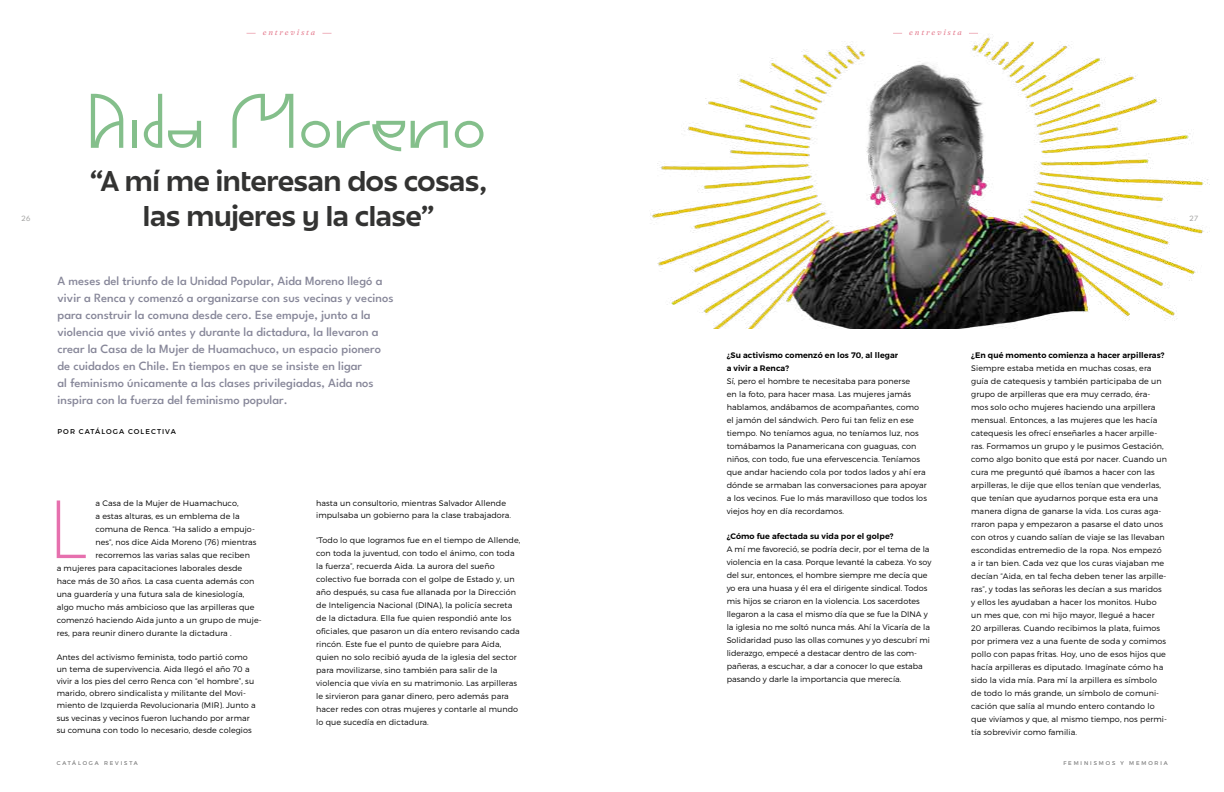
<style>
.page{position:relative;width:1224px;height:792px;background:#fff}
.page>*{position:absolute;margin:0;border:0;box-sizing:border-box;transform-origin:0 0}
.t1{font:90px "Rosalind";letter-spacing:-.02em;color:#84bf8b;scale:1.07 1}
.t2{font:82.4px "Trueno Ult Lt";color:#e670ae}
.t3{font:25px/35.2px "June Expt Active";letter-spacing:-.015em;color:#333332;text-align:center;scale:1.07 1}
.t4{font:500 12.5px/17px "League Spartan";color:#878799}
.t5{font:8px/13px "Trueno Lt";letter-spacing:.01em;color:#000}
.t6{font:8px/13px "Trueno S Bd";letter-spacing:.01em;color:#000}
.t7{font:italic 8px "Fraunces";letter-spacing:.215em;color:#e68395}
.t8{font:8px "League Spartan";color:#a8a8a7}
.t9{font:7px "Trueno Rg";letter-spacing:.15em;color:#000}
.t10{font:5.4px "Trueno Lt";letter-spacing:.35em;color:#929292}
.s1{font-size:10.4px}
</style>
<div class="page">
<img style="left:650px;top:32px;width:560px;height:297px">
<p class="t7" style="left:263px;top:26px;width:54px">entrevista</p>
<p class="t7" style="left:909px;top:26px;width:54px">entrevista</p>
<h1 class="t1" style="left:85px;top:69px;width:377px">Aida Moreno</h1>
<h3 class="t3" style="left:90px;top:163px;width:373px">“A mí me interesan dos cosas, las mujeres y la clase”</h3>
<p class="t8" style="left:22px;top:213px;width:10px">26</p>
<p class="t8" style="left:1190px;top:213px;width:10px">27</p>
<p class="t4" style="left:58px;top:272px;width:338px">A meses del triunfo de la Unidad Popular, Aida Moreno llegó a vivir a Renca y comenzó a organizarse con sus vecinas y vecinos para construir la comuna desde cero. Ese empuje, junto a la violencia que vivió antes y durante la dictadura, la llevaron a crear la Casa de la Mujer de Huamachuco, un espacio pionero de cuidados en Chile. En tiempos en que se insiste en ligar<br>al feminismo únicamente a las clases privilegiadas, Aida nos inspira con la fuerza del feminismo popular.</p>
<p class="t9" style="left:58px;top:427px;width:120px">POR CATÁLOGA COLECTIVA</p>
<h2 class="t2" style="left:47px;top:479px;width:43px">L</h2>
<p class="t5" style="left:95px;top:497px;width:145px">a Casa de la Mujer de Huamachuco<span class="s1">,</span></p>
<p class="t5" style="left:95px;top:510px;width:146px">a estas alturas<span class="s1">,</span> es un emblema de la</p>
<p class="t5" style="left:95px;top:523px;width:161px">comuna de Renca. “Ha salido a empujo-</p>
<p class="t5" style="left:95px;top:536px;width:162px">nes“<span class="s1">,</span> nos dice Aida Moreno (76) mientras</p>
<p class="t5" style="left:95px;top:549px;width:156px">recorremos las varias salas que reciben</p>
<p class="t5" style="left:57px;top:562px;width:187px">a mujeres para capacitaciones laborales desde</p>
<p class="t5" style="left:57px;top:575px;width:199px">hace más de 30 años. La casa cuenta además con</p>
<p class="t5" style="left:57px;top:588px;width:189px">una guardería y una futura sala de kinesiología<span class="s1">,</span></p>
<p class="t5" style="left:57px;top:601px;width:199px">algo mucho más ambicioso que las arpilleras que</p>
<p class="t5" style="left:57px;top:614px;width:207px">comenzó haciendo Aida junto a un grupo de muje-</p>
<p class="t5" style="left:57px;top:627px;width:177px">res<span class="s1">,</span> para reunir dinero durante la dictadura .</p>
<p class="t5" style="left:57px;top:651px;width:201px;line-height:12px">Antes del activismo feminista<span class="s1">,</span> todo partió como un tema de supervivencia. Aida llegó el año 70 a vivir a los pies del cerro Renca con “el hombre”<span class="s1">,</span> su marido<span class="s1">,</span> obrero sindicalista y militante del Movi&shy;miento de Izquierda Revolucionaria (MIR). Junto a</p>
<p class="t5" style="left:57px;top:712px;width:197px;line-height:12px">sus vecinas y vecinos fueron luchando por armar su comuna con todo lo necesario<span class="s1">,</span> desde colegios</p>
<p class="t10" style="left:57px;top:760px;width:83px">CATÁLOGA REVISTA</p>
<p class="t5" style="left:316px;top:497px;width:196px;line-height:12px">hasta un consultorio<span class="s1">,</span> mientras Salvador Allende impulsaba un gobierno para la clase trabajadora.</p>
<p class="t5" style="left:316px;top:534px;width:206px">“Todo lo que logramos fue en el tiempo de Allende<span class="s1">, </span>con toda la juventud<span class="s1">,</span> con todo el ánimo<span class="s1">,</span> con toda la fuerza”<span class="s1">,</span> recuerda Aida. La aurora del sueño colectivo fue borrada con el golpe de Estado y<span class="s1">,</span> un año después<span class="s1">,</span> su casa fue allanada por la Dirección de Inteligencia Nacional (DINA)<span class="s1">,</span> la policía secreta de la dictadura. Ella fue quien respondió ante los oficiales<span class="s1">,</span> que pasaron un día entero revisando cada rincón. Este fue el punto de quiebre para Aida<span class="s1">, </span>quien no solo recibió ayuda de la iglesia del sector para movilizarse<span class="s1">,</span> sino también para salir de la violencia que vivía en su matrimonio. Las arpilleras le sirvieron para ganar dinero<span class="s1">,</span> pero además para hacer redes con otras mujeres y contarle al mundo lo que sucedía en dictadura.</p>
<p class="t6" style="left:727px;top:349px;width:173px">¿Su activismo comenzó en los 70, al llegar a vivir a Renca?</p>
<p class="t5" style="left:727px;top:374px;width:202px">Sí<span class="s1">,</span> pero el hombre te necesitaba para ponerse<br>en la foto<span class="s1">,</span> para hacer masa. Las mujeres jamás hablamos<span class="s1">,</span> andábamos de acompañantes<span class="s1">,</span> como el jamón del sándwich. Pero fui tan feliz en ese tiempo. No teníamos agua<span class="s1">,</span> no teníamos luz<span class="s1">,</span> nos tomábamos la Panamericana con guaguas<span class="s1">,</span> con niños<span class="s1">,</span> con todo<span class="s1">,</span> fue una efervescencia. Teníamos que andar haciendo cola por todos lados y ahí era dónde se armaban las conversaciones para apoyar a los vecinos. Fue lo más maravilloso que todos los viejos hoy en día recordamos.</p>
<p class="t6" style="left:727px;top:530px;width:168px">¿Cómo fue afectada su vida por el golpe?</p>
<p class="t5" style="left:727px;top:542px;width:206px">A mí me favoreció<span class="s1">,</span> se podría decir<span class="s1">,</span> por el tema de la violencia en la casa. Porque levanté la cabeza. Yo soy del sur<span class="s1">,</span> entonces<span class="s1">,</span> el hombre siempre me decía que yo era una huasa y él era el dirigente sindical. Todos mis hijos se criaron en la violencia. Los sacerdotes llegaron a la casa el mismo día que se fue la DINA y la iglesia no me soltó nunca más. Ahí la Vicaría de la Solidaridad puso las ollas comunes y yo descubrí mi liderazgo<span class="s1">,</span> empecé a destacar dentro de las com&shy;pañeras<span class="s1">,</span> a escuchar<span class="s1">,</span> a dar a conocer lo que estaba pasando y darle la importancia que merecía.</p>
<p class="t6" style="left:971px;top:349px;width:195px">¿En qué momento comienza a hacer arpilleras?</p>
<p class="t5" style="left:971px;top:361px;width:197px">Siempre estaba metida en muchas cosas<span class="s1">,</span> era guía de catequesis y también participaba de un grupo de arpilleras que era muy cerrado<span class="s1">,</span> éra&shy;mos solo ocho mujeres haciendo una arpillera mensual. Entonces<span class="s1">,</span> a las mujeres que les hacía catequesis les ofrecí enseñarles a hacer arpille&shy;ras. Formamos un grupo y le pusimos Gestación<span class="s1">, </span>como algo bonito que está por nacer. Cuando un cura me preguntó qué íbamos a hacer con las arpilleras<span class="s1">,</span> le dije que ellos tenían que venderlas<span class="s1">, </span>que tenían que ayudarnos porque esta era una manera digna de ganarse la vida. Los curas aga&shy;rraron papa y empezaron a pasarse el dato unos con otros y cuando salían de viaje se las llevaban escondidas entremedio de la ropa. Nos empezó a ir tan bien. Cada vez que los curas viajaban me decían “Aida<span class="s1">,</span> en tal fecha deben tener las arpille&shy;ras”<span class="s1">,</span> y todas las señoras les decían a sus maridos y ellos les ayudaban a hacer los monitos. Hubo un mes que<span class="s1">,</span> con mi hijo mayor<span class="s1">,</span> llegué a hacer<br>20 arpilleras. Cuando recibimos la plata<span class="s1">,</span> fuimos por primera vez a una fuente de soda y comimos pollo con papas fritas. Hoy<span class="s1">,</span> uno de esos hijos que hacía arpilleras es diputado. Imagínate cómo ha sido la vida mía. Para mí la arpillera es símbolo de todo lo más grande<span class="s1">,</span> un símbolo de comuni&shy;cación que salía al mundo entero contando lo que vivíamos y que<span class="s1">,</span> al mismo tiempo<span class="s1">,</span> nos permi&shy;tía sobrevivir como familia.</p>
<p class="t10" style="left:1063px;top:760px;width:106px">FEMINISMOS Y MEMORIA</p>
</div>
